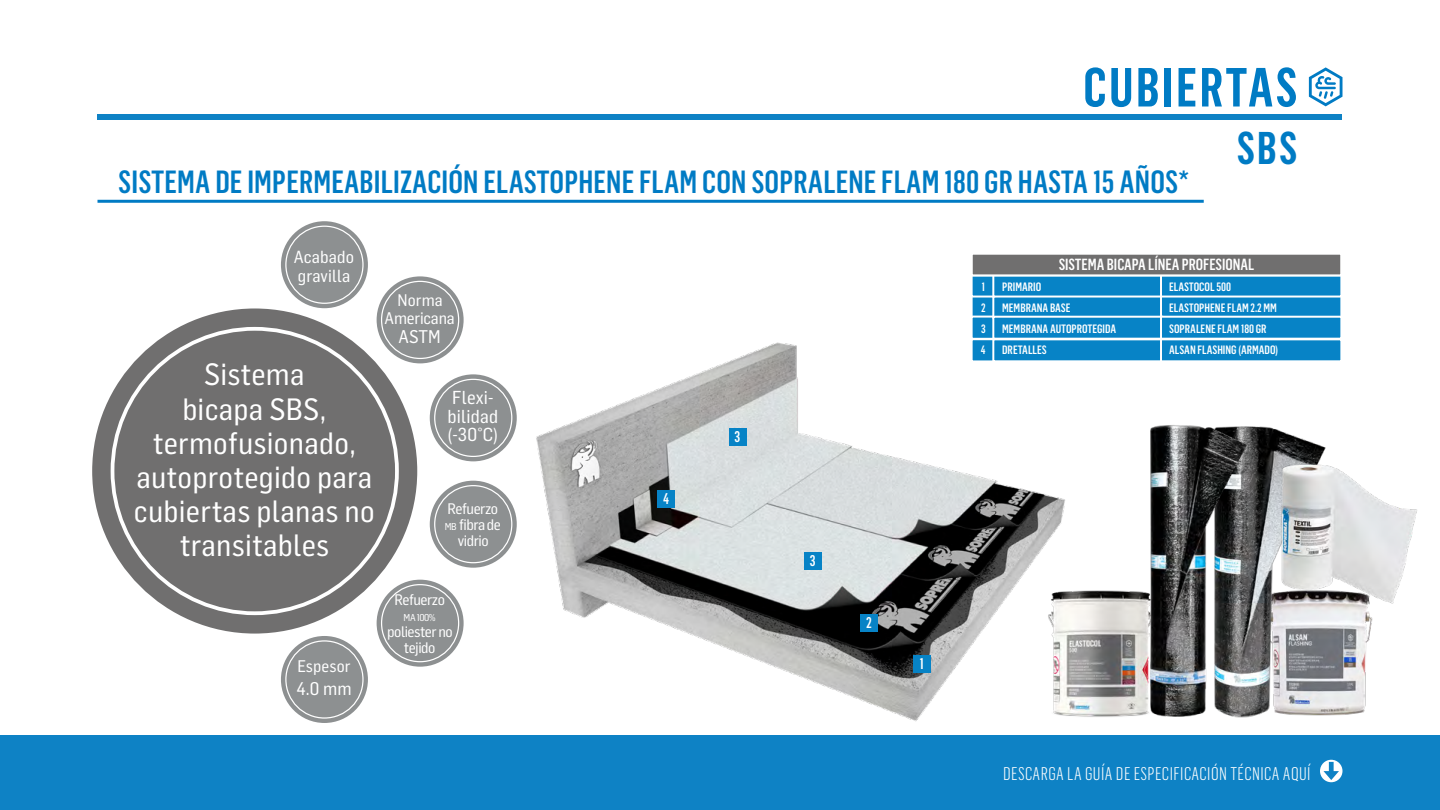
<style>
.page{position:relative;width:1440px;height:810px;background:#fff}
.page>*{position:absolute;margin:0;border:0;box-sizing:border-box;transform-origin:0 0}
.t1{font:600 54px "Flama Condensed";letter-spacing:.05em;color:#007bc4;scale:.95 1}
.t2{font:600 45px "Flama Condensed";color:#007bc4;scale:.95 1}
.t3{font:500 31.5px "Flama Condensed";letter-spacing:.005em;color:#007bc4}
.t4{font:30.22px/34.1px "Flama Semicondensed Basic";letter-spacing:.01em;color:#fff;text-align:center}
.t5{font:18.38px/18.4px "Flama Semicondensed Basic";letter-spacing:.01em;color:#fff}
.t6{font:300 18px "Flama Condensed";letter-spacing:.025em;color:#fff}
.t7{font:18px "Flama Semicondensed Basic";letter-spacing:.005em;color:#fff}
.t8{font:17.17px/18.4px "Flama Semicondensed Basic";letter-spacing:.01em;color:#fff}
.t9{font:16.5px/18.4px "Flama Semicondensed Basic";color:#fff;text-align:center}
.t10{font:500 15.83px "Flama Condensed";color:#fff}
.t11{font:500 15.23px "Flama Condensed";color:#fff}
.t12{font:15px/15.9px "Flama Semicondensed Basic";letter-spacing:-.03em;color:#fff;text-align:center}
.t13{font:500 11.85px/21px "Flama Condensed";color:#fff}
.t14{font:9.75px "Flama Semicondensed Basic";color:#fff}
.s1{font-size:9.75px}
</style>
<div class="page">
<div style="left:98px;top:114px;width:1244px;height:5px;background:#0e82c5"></div>
<div style="left:0;top:736px;width:1440px;height:74px;background:#0e82c5"></div>
<svg style="left:1320px;top:760px;width:22px;height:22px"></svg>
<img style="left:536px;top:342px;width:529px;height:380px">
<div style="left:913px;top:655px;width:18px;height:17px;background:#0783c6"></div>
<div style="left:860px;top:614px;width:18px;height:18px;background:#0783c6"></div>
<div style="left:804px;top:552px;width:17px;height:17px;background:#0783c6"></div>
<div style="left:729px;top:429px;width:17px;height:17px;background:#0783c6"></div>
<div style="left:657px;top:490px;width:18px;height:18px;background:#0783c6"></div>
<div style="left:971px;top:295px;width:24px;height:24px;background:#0783c6;border:2px solid #fff"></div>
<div style="left:971px;top:316px;width:24px;height:24px;background:#0783c6;border:2px solid #fff"></div>
<div style="left:971px;top:338px;width:24px;height:24px;background:#0783c6;border:2px solid #fff"></div>
<div style="left:992px;top:295px;width:171px;height:24px;background:#0783c6;border:2px solid #fff"></div>
<div style="left:971px;top:273px;width:24px;height:25px;background:#0783c6;border:2px solid #fff"></div>
<div style="left:992px;top:273px;width:171px;height:25px;background:#0783c6;border:2px solid #fff"></div>
<div style="left:1160px;top:295px;width:182px;height:24px;background:#0783c6;border:2px solid #fff"></div>
<div style="left:1160px;top:273px;width:182px;height:25px;background:#0783c6;border:2px solid #fff"></div>
<div style="left:992px;top:316px;width:171px;height:24px;background:#0783c6;border:2px solid #fff"></div>
<div style="left:992px;top:338px;width:171px;height:24px;background:#0783c6;border:2px solid #fff"></div>
<div style="left:1160px;top:316px;width:182px;height:24px;background:#0783c6;border:2px solid #fff"></div>
<div style="left:1160px;top:338px;width:182px;height:24px;background:#0783c6;border:2px solid #fff"></div>
<div style="left:971px;top:252px;width:371px;height:25px;background:#706f6f;border:2px solid #fff"></div>
<img style="left:1329px;top:606px;width:44px;height:110px">
<svg style="left:1309px;top:67px;width:34px;height:39px"></svg>
<hr style="left:98px;top:200px;width:1106px;height:3px;background:#007bc4">
<img style="left:1043px;top:581px;width:103px;height:140px">
<img style="left:1252px;top:426px;width:77px;height:291px">
<img style="left:1146px;top:425px;width:106px;height:293px">
<div style="left:92px;top:308px;width:325px;height:326px;background:#706f6f;border-radius:50%"></div>
<svg style="left:280px;top:220px;width:89px;height:89px"></svg>
<div style="left:278px;top:219px;width:92px;height:92px;border:2px solid #fff;border-radius:50%"></div>
<div style="left:286px;top:226px;width:77px;height:77px;background:#8d9091;border-radius:50%"></div>
<div style="left:285px;top:226px;width:79px;height:78px;border:1px solid #fff;border-radius:50%"></div>
<svg style="left:375px;top:275px;width:90px;height:90px;fill:#8d9091"></svg>
<div style="left:374px;top:274px;width:92px;height:92px;border:2px solid #fff;border-radius:50%"></div>
<div style="left:382px;top:281px;width:77px;height:77px;background:#8d9091;border-radius:50%"></div>
<div style="left:381px;top:281px;width:78px;height:78px;border:1px solid #fff;border-radius:50%"></div>
<svg style="left:429px;top:373px;width:89px;height:90px"></svg>
<div style="left:427px;top:372px;width:92px;height:92px;border:2px solid #fff;border-radius:50%"></div>
<div style="left:435px;top:379px;width:77px;height:77px;background:#8d9091;border-radius:50%"></div>
<div style="left:434px;top:379px;width:78px;height:78px;border:1px solid #fff;border-radius:50%"></div>
<svg style="left:429px;top:479px;width:89px;height:90px"></svg>
<div style="left:427px;top:478px;width:92px;height:92px;border:2px solid #fff;border-radius:50%"></div>
<div style="left:435px;top:486px;width:77px;height:77px;background:#8d9091;border-radius:50%"></div>
<div style="left:434px;top:485px;width:78px;height:78px;border:1px solid #fff;border-radius:50%"></div>
<svg style="left:375px;top:578px;width:90px;height:90px;fill:#8d9091"></svg>
<div style="left:374px;top:577px;width:92px;height:92px;border:2px solid #fff;border-radius:50%"></div>
<div style="left:382px;top:585px;width:77px;height:77px;background:#8d9091;border-radius:50%"></div>
<div style="left:381px;top:584px;width:78px;height:78px;border:1px solid #fff;border-radius:50%"></div>
<img style="left:1277px;top:438px;width:140px;height:168px">
<svg style="left:280px;top:635px;width:89px;height:89px"></svg>
<div style="left:278px;top:634px;width:92px;height:91px;border:2px solid #fff;border-radius:50%"></div>
<div style="left:286px;top:641px;width:77px;height:77px;background:#8d9091;border-radius:50%"></div>
<div style="left:285px;top:640px;width:79px;height:79px;border:1px solid #fff;border-radius:50%"></div>
<h1 class="t1" style="left:1083px;top:53px;width:227px">CUBIERTAS</h1>
<h2 class="t2" style="left:1237px;top:120px;width:65px">SBS</h2>
<h3 class="t3" style="left:118px;top:162px;width:1072px">SISTEMA DE IMPERMEABILIZACIÓN ELASTOPHENE FLAM CON SOPRALENE FLAM 180 GR HASTA 15 AÑOS*</h3>
<h3 class="t8" style="left:294px;top:247px;width:62px">Acabado gravilla</h3>
<h3 class="t4" style="left:134px;top:356px;width:242px">Sistema<br>bicapa SBS, termofusionado, autoprotegido para cubiertas planas no transitables</h3>
<h3 class="t9" style="left:385px;top:290px;width:72px">Norma<br>Americana</h3>
<h3 class="t7" style="left:399px;top:325px;width:44px">ASTM</h3>
<h3 class="t5" style="left:448px;top:388px;width:52px">Flexi&shy;bilidad (-30°C)</h3>
<p class="t12" style="left:445px;top:500px;width:58px">Refuerzo<br><span class="s1">MB</span> fibra de vidrio</p>
<h3 class="t9" style="left:297px;top:656px;width:55px">Espesor</h3>
<h3 class="t7" style="left:296px;top:677px;width:57px">4.0 mm</h3>
<p class="t12" style="left:394px;top:592px;width:52px">Refuerzo</p>
<p class="t14" style="left:403px;top:612px;width:34px">MA 100%</p>
<p class="t12" style="left:387px;top:623px;width:67px">poliester no tejido</p>
<p class="t11" style="left:663px;top:489px;width:8px">4</p>
<p class="t11" style="left:735px;top:427px;width:7px">3</p>
<h3 class="t10" style="left:1059px;top:254px;width:197px">SISTEMA BICAPA LÍNEA PROFESIONAL</h3>
<p class="t13" style="left:1002px;top:276px;width:116px">PRIMARIO<br>MEMBRANA BASE<br>MEMBRANA AUTOPROTEGIDA<br>DRETALLES</p>
<p class="t13" style="left:981px;top:276px;width:6px;text-align:justify">1<br>2<br>3<br>4</p>
<p class="t13" style="left:1169px;top:276px;width:111px">ELASTOCOL 500<br>ELASTOPHENE FLAM 2.2 MM<br>SOPRALENE FLAM 180 GR<br>ALSAN FLASHING (ARMADO)</p>
<p class="t11" style="left:810px;top:551px;width:7px">3</p>
<p class="t11" style="left:866px;top:613px;width:7px">2</p>
<p class="t11" style="left:920px;top:654px;width:6px">1</p>
<h3 class="t6" style="left:1003px;top:762px;width:309px">DESCARGA LA GUÍA DE ESPECIFICACIÓN TÉCNICA AQUÍ</h3>
</div>
